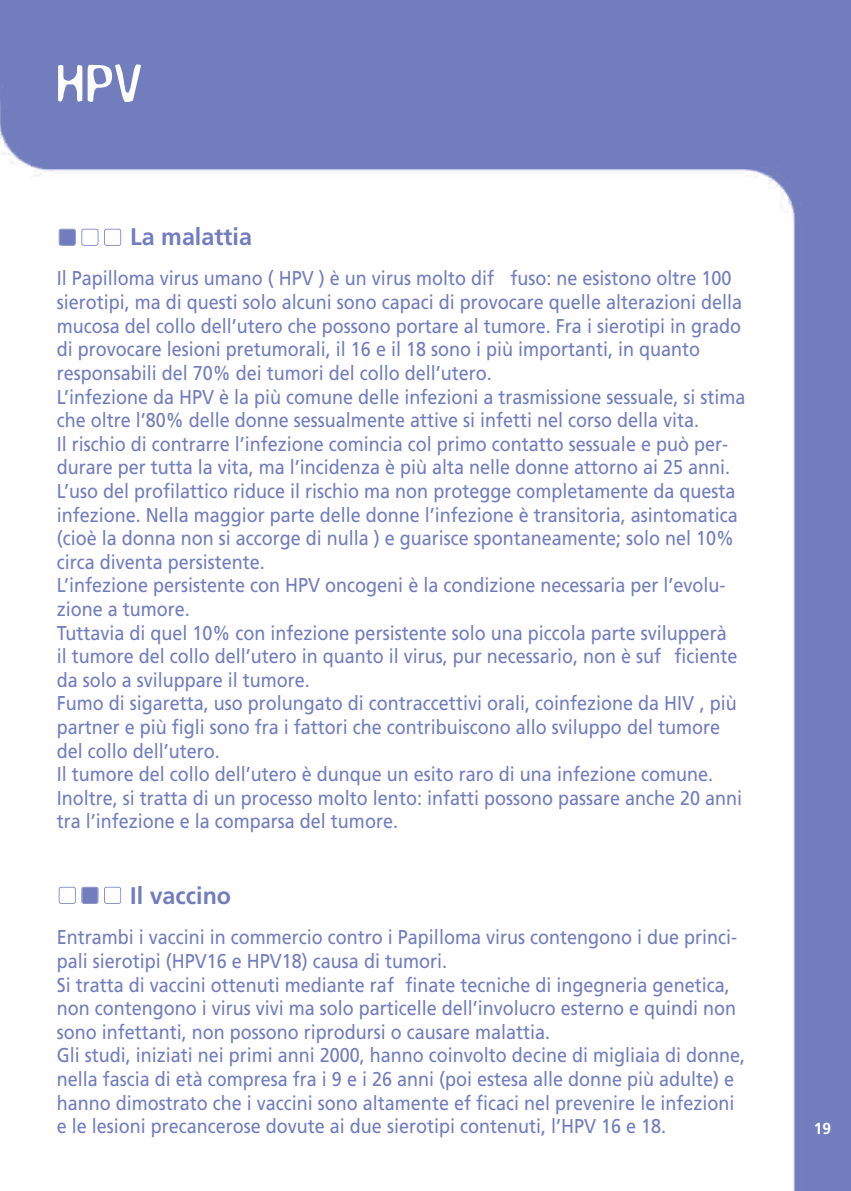
<style>
.page{position:relative;width:851px;height:1191px;background:#fff}
.page>*{position:absolute;margin:0;border:0;box-sizing:border-box;transform-origin:0 0}
.t1{font:56px "Broken Wing";color:#fff;scale:1.2 1}
.t2{font:700 24px "Frutiger";color:#717dbd}
.t3{font:20px/23.6px "Frutiger";color:#717dbd;scale:.9 1}
.t4{font:700 16px "Frutiger";color:#fff}
</style>
<div class="page">
<img style="left:0;top:0;width:850px;height:1191px">
<div style="left:59px;top:229px;width:16px;height:16px;background:#717dbd;border-radius:2px"></div>
<div style="left:59px;top:229px;width:17px;height:17px;border:2px solid #717dbd;border-radius:2px"></div>
<div style="left:81px;top:229px;width:17px;height:17px;border:2px solid #717dbd;border-radius:2px"></div>
<div style="left:104px;top:229px;width:17px;height:17px;border:2px solid #717dbd;border-radius:2px"></div>
<div style="left:59px;top:886px;width:17px;height:17px;border:2px solid #717dbd;border-radius:2px"></div>
<div style="left:82px;top:887px;width:16px;height:16px;background:#717dbd;border-radius:2px"></div>
<div style="left:81px;top:886px;width:17px;height:17px;border:2px solid #717dbd;border-radius:2px"></div>
<div style="left:104px;top:886px;width:17px;height:17px;border:2px solid #717dbd;border-radius:2px"></div>
<h1 class="t1" style="left:57px;top:56px;width:73px">HPV</h1>
<p class="t2" style="left:130px;top:222px;width:123px">La malattia</p>
<p class="t3" style="left:57px;top:267px;width:766px">Il Papilloma virus umano ( HPV ) è un virus molto dif fuso: ne esistono oltre 100 sierotipi, ma di questi solo alcuni sono capaci di provocare quelle alterazioni della mucosa del collo dell’utero che possono portare al tumore. Fra i sierotipi in grado di provocare lesioni pretumorali, il 16 e il 18 sono i più importanti, in quanto responsabili del 70% dei tumori del collo dell’utero.<br>L’infezione da HPV è la più comune delle infezioni a trasmissione sessuale, si stima che oltre l’80% delle donne sessualmente attive si infetti nel corso della vita.<br>Il rischio di contrarre l’infezione comincia col primo contatto sessuale e può per&shy;durare per tutta la vita, ma l’incidenza è più alta nelle donne attorno ai 25 anni.<br>L’uso del profilattico riduce il rischio ma non protegge completamente da questa infezione. Nella maggior parte delle donne l’infezione è transitoria, asintomatica (cioè la donna non si accorge di nulla ) e guarisce spontaneamente; solo nel 10% circa diventa persistente.<br>L’infezione persistente con HPV oncogeni è la condizione necessaria per l’evolu&shy;zione a tumore.<br>Tuttavia di quel 10% con infezione persistente solo una piccola parte svilupperà<br>il tumore del collo dell’utero in quanto il virus, pur necessario, non è suf ficiente da solo a sviluppare il tumore.<br>Fumo di sigaretta, uso prolungato di contraccettivi orali, coinfezione da HIV , più partner e più figli sono fra i fattori che contribuiscono allo sviluppo del tumore del collo dell’utero.<br>Il tumore del collo dell’utero è dunque un esito raro di una infezione comune.<br>Inoltre, si tratta di un processo molto lento: infatti possono passare anche 20 anni tra l’infezione e la comparsa del tumore.</p>
<p class="t2" style="left:130px;top:881px;width:102px">Il vaccino</p>
<p class="t3" style="left:57px;top:925px;width:766px">Entrambi i vaccini in commercio contro i Papilloma virus contengono i due princi&shy;pali sierotipi (HPV16 e HPV18) causa di tumori.<br>Si tratta di vaccini ottenuti mediante raf finate tecniche di ingegneria genetica, non contengono i virus vivi ma solo particelle dell’involucro esterno e quindi non sono infettanti, non possono riprodursi o causare malattia.<br>Gli studi, iniziati nei primi anni 2000, hanno coinvolto decine di migliaia di donne, nella fascia di età compresa fra i 9 e i 26 anni (poi estesa alle donne più adulte) e hanno dimostrato che i vaccini sono altamente ef ficaci nel prevenire le infezioni e le lesioni precancerose dovute ai due sierotipi contenuti, l’HPV 16 e 18.</p>
<p class="t4" style="left:813px;top:1119px;width:19px">19</p>
</div>
